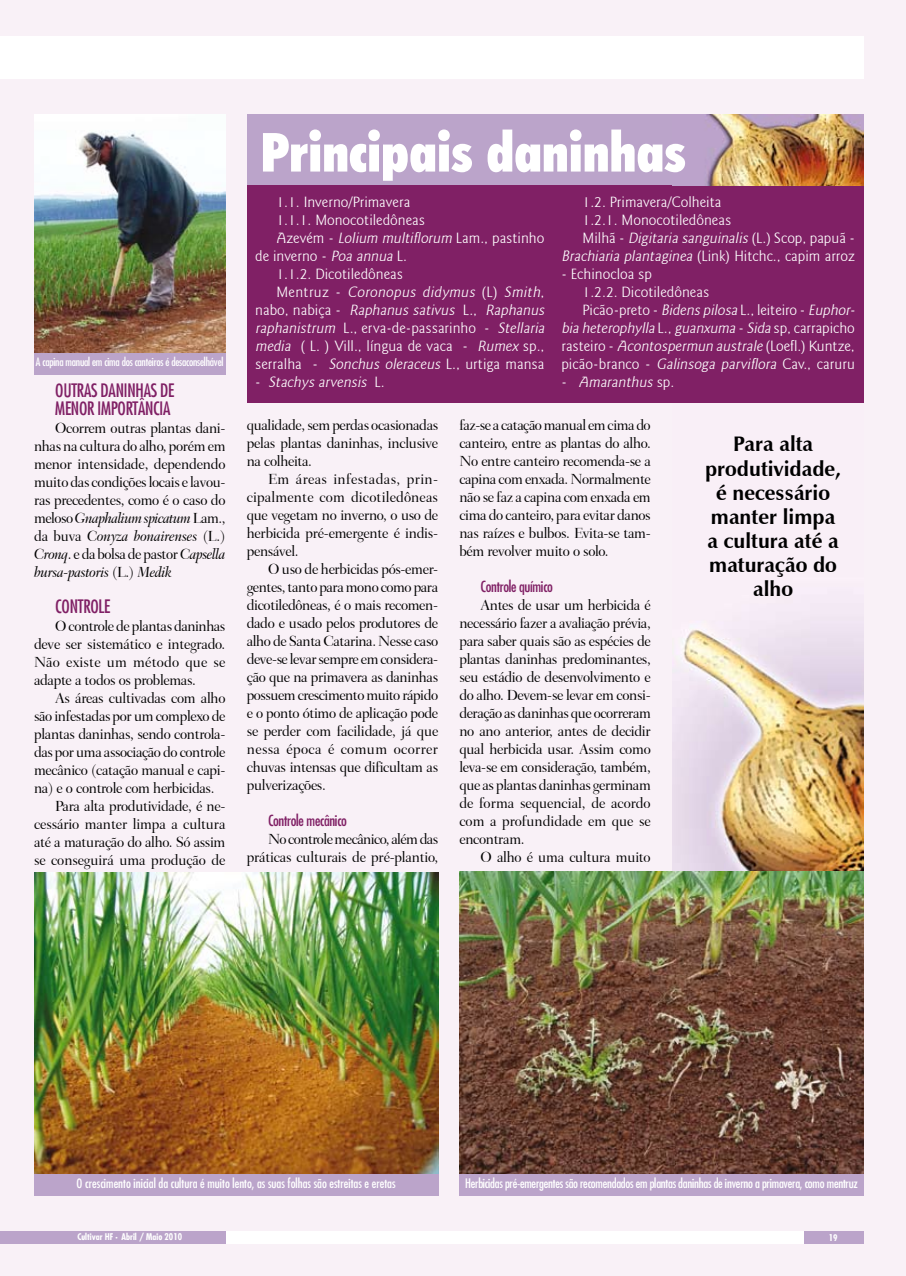
<style>
.page{position:relative;width:906px;height:1276px;background:#f9f1f7}
.page>*{position:absolute;margin:0;border:0;box-sizing:border-box;transform-origin:0 0}
.t1{font:900 condensed 54px "Futura BT";color:#fff}
.t2{font:700 21px/24px "Zapf Humanist 601 BT";color:#000;text-align:center}
.t3{font:condensed 18px/18px "Futura";letter-spacing:-.02em;color:#802065;text-align:right}
.t4{font:15px/18px "Transitional 551 BT Medium B";letter-spacing:-.02em;color:#000;text-align:justify}
.t5{font:300 15px "Goudy Sans IT Cby BT";color:#fff}
.t6{font:italic 300 15px "Goudy Sans IT Cby BT";color:#fff}
.t7{font:15px/18px "Transitional 551 BT Medium Italic B";letter-spacing:-.02em;color:#000}
.t8{font:condensed 15px "Futura";letter-spacing:-.02em;color:#802065}
.t9{font:condensed 12.75px "Futura";letter-spacing:-.02em;color:#fff}
.t10{font:condensed 12.75px "Futura";color:#fff}
.t11{font:condensed 11.25px "Futura";letter-spacing:-.02em;color:#fff}
.t12{font:700 condensed 9px "Futura";color:#fff}
.s1{font-family:"Transitional 551 BT Medium B"}
.s2{font-family:"Transitional 551 BT Medium Italic B"}
.s3{font-style:italic}
.s4{font-style:normal}
</style>
<div class="page">
<img style="left:672px;top:402px;width:191px;height:470px">
<div style="left:0;top:36px;width:863px;height:43px;background:#fff"></div>
<div style="left:0;top:1231px;width:863px;height:13px;background:#bba4ca"></div>
<div style="left:226px;top:1231px;width:577px;height:13px;background:#fff"></div>
<div style="left:247px;top:177px;width:616px;height:225px;background:#802065"></div>
<div style="left:247px;top:115px;width:518px;height:70px;background:#bba4ca"></div>
<img style="left:706px;top:115px;width:157px;height:70px">
<img style="left:34px;top:873px;width:404px;height:301px">
<div style="left:34px;top:1174px;width:404px;height:21px;background:#bba4ca"></div>
<img style="left:34px;top:115px;width:191px;height:238px">
<div style="left:34px;top:353px;width:191px;height:21px;background:#bba4ca"></div>
<img style="left:459px;top:872px;width:404px;height:302px">
<div style="left:459px;top:1174px;width:404px;height:21px;background:#bba4ca"></div>
<p class="t11" style="left:36px;top:355px;width:189px">A capina manual em cima dos canteiros é desaconselhável</p>
<p class="t3" style="left:55px;top:381px;width:116px">daninhas de<br>men or importância</p>
<p class="t4" style="left:34px;top:419px;width:193px;text-indent:21px">Ocorrem outras plantas dani&shy;nhas na cultura do alho, porém em menor intensidade, dependendo muito das condições locais e lavou&shy;ras precedentes, como é o caso do</p>
<p class="t7" style="left:34px;top:509px;width:193px"><span class="s1">meloso</span> Gnaphalium spicatum <span class="s1">Lam., da buva</span> Conyza bonairenses <span class="s1">(L.)</span></p>
<p class="t4" style="left:34px;top:545px;width:193px"><span class="s2">Cronq</span>. e da bolsa de pastor <span class="s2">Capsella</span></p>
<p class="t7" style="left:34px;top:563px;width:139px">bursa-pastoris <span class="s1">(L.)</span> Medik</p>
<p class="t3" style="left:55px;top:597px;width:50px">Controle</p>
<p class="t4" style="left:34px;top:617px;width:193px;text-indent:21px">O controle de plantas daninhas deve ser sistemático e integrado.<br>Não existe um método que se adapte a todos os problemas.</p>
<p class="t4" style="left:55px;top:689px;width:172px">As áreas cultivadas com alho</p>
<p class="t4" style="left:34px;top:707px;width:193px">são infestadas por um complexo de</p>
<p class="t4" style="left:34px;top:725px;width:193px">plantas daninhas, sendo controla-</p>
<p class="t4" style="left:34px;top:743px;width:193px">das por uma associação do controle</p>
<p class="t4" style="left:34px;top:761px;width:193px">mecânico (catação manual e capi-</p>
<p class="t4" style="left:34px;top:779px;width:182px">na) e o controle com herbicidas.</p>
<p class="t4" style="left:55px;top:797px;width:172px">Para alta produtividade, é ne-</p>
<p class="t4" style="left:34px;top:815px;width:193px">cessário manter limpa a cultura</p>
<p class="t4" style="left:34px;top:833px;width:193px">até a maturação do alho. Só assim</p>
<p class="t4" style="left:34px;top:851px;width:193px">se conseguirá uma produção de</p>
<p class="t3" style="left:55px;top:381px;width:8px">Outras</p>
<h1 class="t1" style="left:261px;top:120px;width:427px">Principais daninhas</h1>
<p class="t5" style="left:582px;top:193px;width:140px">1.2. Primavera/Colheita</p>
<p class="t5" style="left:582px;top:211px;width:150px">1.2.1. Monocotiledôneas</p>
<p class="t5" style="left:582px;top:229px;width:274px">M i l h ã - <span class="s3">Digitaria sanguinalis</span> ( L . ) S c o p , p a p u ã -</p>
<p class="t5" style="left:561px;top:247px;width:295px"><span class="s3">Brachiaria plantaginea</span> (Link) Hitchc., capim arroz</p>
<p class="t5" style="left:561px;top:265px;width:92px">- Echinocloa sp</p>
<p class="t5" style="left:582px;top:283px;width:128px">1.2.2. Dicotiledôneas</p>
<p class="t5" style="left:582px;top:301px;width:277px">Picão-preto - <span class="s3">Bidenspilosa</span> L., leiteiro - <span class="s3">Euphor-</span></p>
<p class="t6" style="left:561px;top:319px;width:295px">bia heterophylla <span class="s4">L . ,</span> guanxuma <span class="s4">-</span> Sida <span class="s4">s p , c a r r a p i c h o</span></p>
<p class="t5" style="left:561px;top:337px;width:295px">rasteiro - <span class="s3">Acontospermun australe</span> (Loefl.) Kuntze,</p>
<p class="t5" style="left:561px;top:355px;width:295px">picão-branco - <span class="s3">Galinsoga parviflora</span> Cav., caruru</p>
<p class="t6" style="left:561px;top:373px;width:114px"><span class="s4">-</span> Amaranthus <span class="s4">s p .</span></p>
<p class="t5" style="left:276px;top:193px;width:135px">1.1. Inverno/Primavera</p>
<p class="t5" style="left:276px;top:211px;width:150px">1.1.1. Monocotiledôneas</p>
<p class="t5" style="left:276px;top:229px;width:269px">Azevém - <span class="s3">Lolium multiflorum</span> Lam., pastinho</p>
<p class="t5" style="left:255px;top:247px;width:153px">de inverno - <span class="s3">Poa annua</span> L.</p>
<p class="t5" style="left:276px;top:265px;width:128px">1.1.2. Dicotiledôneas</p>
<p class="t6" style="left:276px;top:283px;width:269px"><span class="s4">M e n t r u z -</span> Coronopus didymus <span class="s4">( L)</span> Smith<span class="s4">,</span></p>
<p class="t6" style="left:255px;top:301px;width:294px"><span class="s4">n a b o , n a b i ç a -</span> Raphanus sativus <span class="s4">L . ,</span> Raphanus</p>
<p class="t5" style="left:255px;top:319px;width:294px"><span class="s3">raphanistrum</span> L., erva-de-passarinho - <span class="s3">Stellaria</span></p>
<p class="t5" style="left:255px;top:337px;width:291px"><span class="s3">media</span> ( L. ) Vill., língua de vaca - <span class="s3">Rumex</span> sp.,</p>
<p class="t5" style="left:255px;top:355px;width:291px">serralha - <span class="s3">Sonchus oleraceus</span> L., urtiga mansa</p>
<p class="t6" style="left:255px;top:373px;width:131px"><span class="s4">-</span> Stachys arvensis <span class="s4">L .</span></p>
<p class="t4" style="left:247px;top:416px;width:193px">qualidade, sem perdas ocasionadas pelas plantas daninhas, inclusive na colheita.</p>
<p class="t4" style="left:247px;top:470px;width:193px;text-indent:21px">Em áreas infestadas, prin&shy;cipalmente com dicotiledôneas que vegetam no inverno, o uso de herbicida pré-emergente é indis&shy;pensável.</p>
<p class="t4" style="left:247px;top:560px;width:193px;text-indent:21px">O uso de herbicidas pós-emer&shy;gentes, tanto para mono como para dicotiledôneas, é o mais recomen&shy;dado e usado pelos produtores de alho de Santa Catarina. Nesse caso deve-se levar sempre em considera&shy;ção que na primavera as daninhas possuem crescimento muito rápido e o ponto ótimo de aplicação pode se perder com facilidade, já que nessa época é comum ocorrer chuvas intensas que dificultam as pulverizações.</p>
<p class="t8" style="left:268px;top:811px;width:80px">Controle mecânico</p>
<p class="t4" style="left:247px;top:830px;width:193px;text-align:right">No controle mecânico, além das práticas culturais de pré-plantio,</p>
<p class="t4" style="left:459px;top:416px;width:193px">faz-se a catação manual em cima do canteiro, entre as plantas do alho.<br>No entre canteiro recomenda-se a capina com enxada. Normalmente não se faz a capina com enxada em cima do canteiro, para evitar danos nas raízes e bulbos. Evita-se tam&shy;bém revolver muito o solo.</p>
<p class="t8" style="left:480px;top:577px;width:74px">Controle químico</p>
<p class="t4" style="left:459px;top:596px;width:193px;text-indent:21px">Antes de usar um herbicida é necessário fazer a avaliação prévia, para saber quais são as espécies de plantas daninhas predominantes, seu estádio de desenvolvimento e do alho. Devem-se levar em consi&shy;deração as daninhas que ocorreram no ano anterior, antes de decidir qual herbicida usar. Assim como leva-se em consideração, também, que as plantas daninhas germinam de forma sequencial, de acordo com a profundidade em que se encontram.</p>
<p class="t4" style="left:480px;top:848px;width:172px">O alho é uma cultura muito</p>
<h2 class="t2" style="left:705px;top:432px;width:137px">Para alta produtividade, é necessário manter limpa a cultura até a maturação do alho</h2>
<p class="t10" style="left:77px;top:1175px;width:320px">O crescimento inicial da cultura é muito lento, as suas folhas são estreitas e eretas</p>
<p class="t9" style="left:465px;top:1175px;width:394px">Herbicidas pré-emergentes são recomendados em plantas daninhas de inverno a primavera, como mentruz</p>
<p class="t12" style="left:77px;top:1230px;width:106px">Cultivar HF • Abril / Maio 2010</p>
<p class="t12" style="left:828px;top:1231px;width:10px">19</p>
</div>
